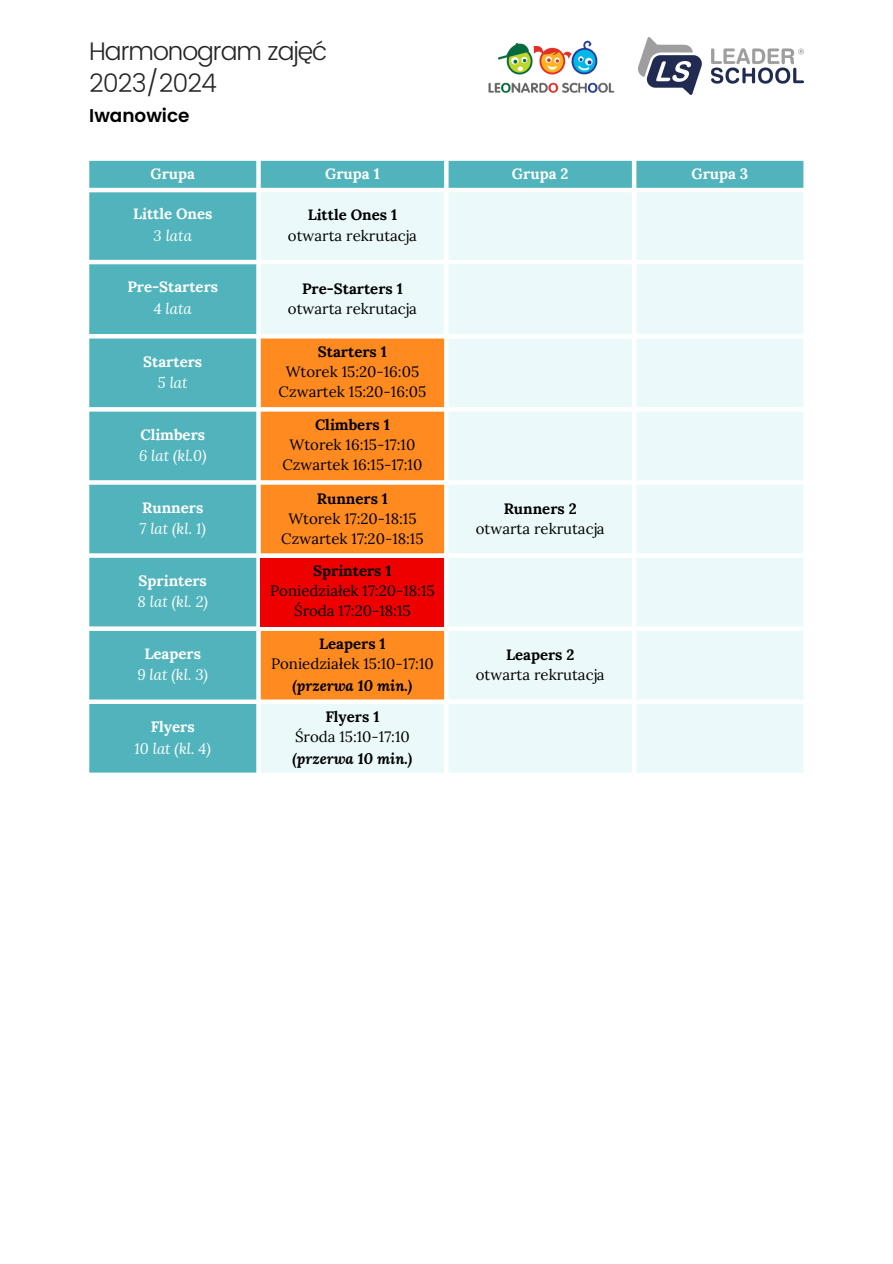
<style>
.page{position:relative;width:893px;height:1264px;background:#fff}
.page>*{position:absolute;margin:0;border:0;box-sizing:border-box;transform-origin:0 0}
.t1{font:300 25.35px "Poppins";letter-spacing:-.04em;color:#252525}
.t2{font:600 18.45px "Poppins";color:#000}
.t3{font:15px "Lora";color:#000}
.t4{font:700 15px "Lora";color:#000}
.t5{font:700 15px "Lora";color:#fff}
.t6{font:italic 15px "Lora";color:#fff}
.t7{font:italic 700 15px "Lora";color:#000}
</style>
<div class="page">
<svg style="left:89px;top:161px;width:714px;height:611px;background:#61bac2"></svg>
<svg style="left:261px;top:192px;width:542px;height:580px;background:#ecf9fa"></svg>
<svg style="left:261px;top:338px;width:183px;height:361px;background:#fe912d"></svg>
<div style="left:261px;top:558px;width:183px;height:68px;background:#ef0000"></div>
<img style="left:488px;top:40px;width:127px;height:53px">
<img style="left:638px;top:37px;width:165px;height:58px">
<p class="t1" style="left:89px;top:36px;width:240px">Harmonogram zajęć</p>
<p class="t1" style="left:89px;top:69px;width:129px">2023/2024</p>
<p class="t2" style="left:89px;top:103px;width:102px">Iwanowice</p>
<p class="t5" style="left:150px;top:164px;width:46px">Grupa</p>
<p class="t5" style="left:325px;top:164px;width:56px">Grupa 1</p>
<p class="t5" style="left:512px;top:164px;width:58px">Grupa 2</p>
<p class="t5" style="left:691px;top:164px;width:58px">Grupa 3</p>
<p class="t5" style="left:133px;top:204px;width:81px">Little Ones</p>
<p class="t6" style="left:154px;top:225px;width:40px">3 lata</p>
<p class="t4" style="left:308px;top:205px;width:91px">Little Ones 1</p>
<p class="t3" style="left:288px;top:225px;width:130px">otwarta rekrutacja</p>
<p class="t5" style="left:127px;top:277px;width:92px">Pre-Starters</p>
<p class="t6" style="left:154px;top:298px;width:39px">4 lata</p>
<p class="t5" style="left:143px;top:351px;width:60px">Starters</p>
<p class="t6" style="left:158px;top:372px;width:31px">5 lat</p>
<p class="t5" style="left:140px;top:424px;width:66px">Climbers</p>
<p class="t6" style="left:139px;top:445px;width:69px">6 lat (kl.0)</p>
<p class="t5" style="left:142px;top:497px;width:63px">Runners</p>
<p class="t6" style="left:140px;top:518px;width:68px">7 lat (kl. 1)</p>
<p class="t5" style="left:139px;top:571px;width:70px">Sprinters</p>
<p class="t6" style="left:137px;top:592px;width:72px">8 lat (kl. 2)</p>
<p class="t5" style="left:144px;top:644px;width:58px">Leapers</p>
<p class="t6" style="left:137px;top:665px;width:72px">9 lat (kl. 3)</p>
<p class="t5" style="left:151px;top:717px;width:46px">Flyers</p>
<p class="t6" style="left:135px;top:738px;width:78px">10 lat (kl. 4)</p>
<p class="t4" style="left:302px;top:278px;width:102px">Pre-Starters 1</p>
<p class="t3" style="left:288px;top:299px;width:130px">otwarta rekrutacja</p>
<p class="t4" style="left:318px;top:341px;width:70px">Starters 1</p>
<p class="t3" style="left:286px;top:361px;width:135px">Wtorek 15:20-16:05</p>
<p class="t3" style="left:278px;top:382px;width:149px">Czwartek 15:20-16:05</p>
<p class="t4" style="left:315px;top:414px;width:76px">Climbers 1</p>
<p class="t3" style="left:289px;top:435px;width:127px">Wtorek 16:15-17:10</p>
<p class="t3" style="left:282px;top:455px;width:141px">Czwartek 16:15-17:10</p>
<p class="t4" style="left:317px;top:489px;width:73px">Runners 1</p>
<p class="t3" style="left:288px;top:509px;width:130px">Wtorek 17:20-18:15</p>
<p class="t3" style="left:281px;top:529px;width:144px">Czwartek 17:20-18:15</p>
<p class="t4" style="left:313px;top:560px;width:80px">Sprinters 1</p>
<p class="t3" style="left:270px;top:581px;width:166px">Poniedziałek 17:20-18:15</p>
<p class="t3" style="left:294px;top:601px;width:118px">Środa 17:20-18:15</p>
<p class="t4" style="left:319px;top:634px;width:68px">Leapers 1</p>
<p class="t3" style="left:271px;top:654px;width:164px">Poniedziałek 15:10-17:10</p>
<p class="t7" style="left:292px;top:675px;width:121px">(przerwa 10 min.)</p>
<p class="t4" style="left:325px;top:707px;width:56px">Flyers 1</p>
<p class="t3" style="left:295px;top:727px;width:116px">Środa 15:10-17:10</p>
<p class="t7" style="left:292px;top:748px;width:121px">(przerwa 10 min.)</p>
<p class="t4" style="left:503px;top:499px;width:75px">Runners 2</p>
<p class="t3" style="left:476px;top:519px;width:130px">otwarta rekrutacja</p>
<p class="t4" style="left:506px;top:645px;width:70px">Leapers 2</p>
<p class="t3" style="left:476px;top:665px;width:130px">otwarta rekrutacja</p>
</div>
